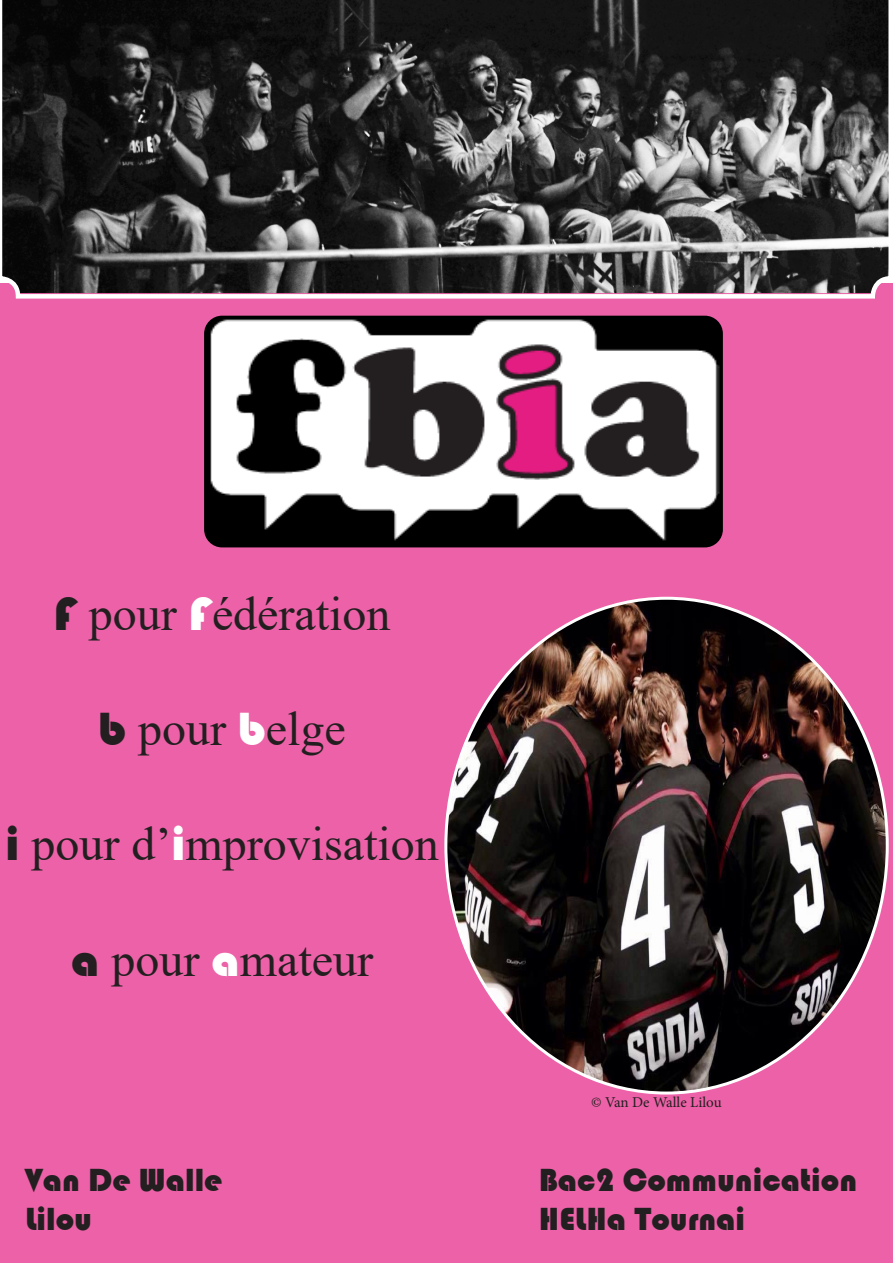
<style>
.page{position:relative;width:893px;height:1263px;background:#fff}
.page>*{position:absolute;margin:0;border:0;box-sizing:border-box;transform-origin:0 0}
.t1{font:48px "Times New Roman";color:#231f20}
.t2{font:33px "Bauhaus 93";color:#231f20}
.t3{font:15px "Minion Pro";color:#231f20}
.s1{font-family:"Bauhaus 93"}
.s2{font-family:"Bauhaus 93";color:#fff}
</style>
<div class="page">
<div style="left:0;top:284px;width:893px;height:979px;background:#ec61a7"></div>
<img style="left:204px;top:316px;width:519px;height:231px">
<svg style="left:0;top:0;width:893px;height:299px;background:#3e3d3d"></svg>
<img style="left:447px;top:598px;width:440px;height:495px">
<p class="t1" style="left:54px;top:580px;width:338px"><span class="s1">F</span> pour <span class="s2">F</span>édération</p>
<p class="t1" style="left:98px;top:695px;width:249px"><span class="s1">b</span> pour <span class="s2">b</span>elge</p>
<p class="t1" style="left:6px;top:810px;width:435px"><span class="s1">i</span> pour d’<span class="s2">i</span>mprovisation</p>
<p class="t1" style="left:71px;top:926px;width:303px"><span class="s1">a</span> pour <span class="s2">a</span>mateur</p>
<p class="t2" style="left:26px;top:1161px;width:199px">Van De Walle</p>
<p class="t2" style="left:26px;top:1200px;width:68px">Lilou</p>
<p class="t3" style="left:591px;top:1092px;width:132px">© Van De Walle Lilou</p>
<p class="t2" style="left:539px;top:1161px;width:320px">Bac2 Communication</p>
<p class="t2" style="left:539px;top:1200px;width:208px">HELHa Tournai</p>
</div>
